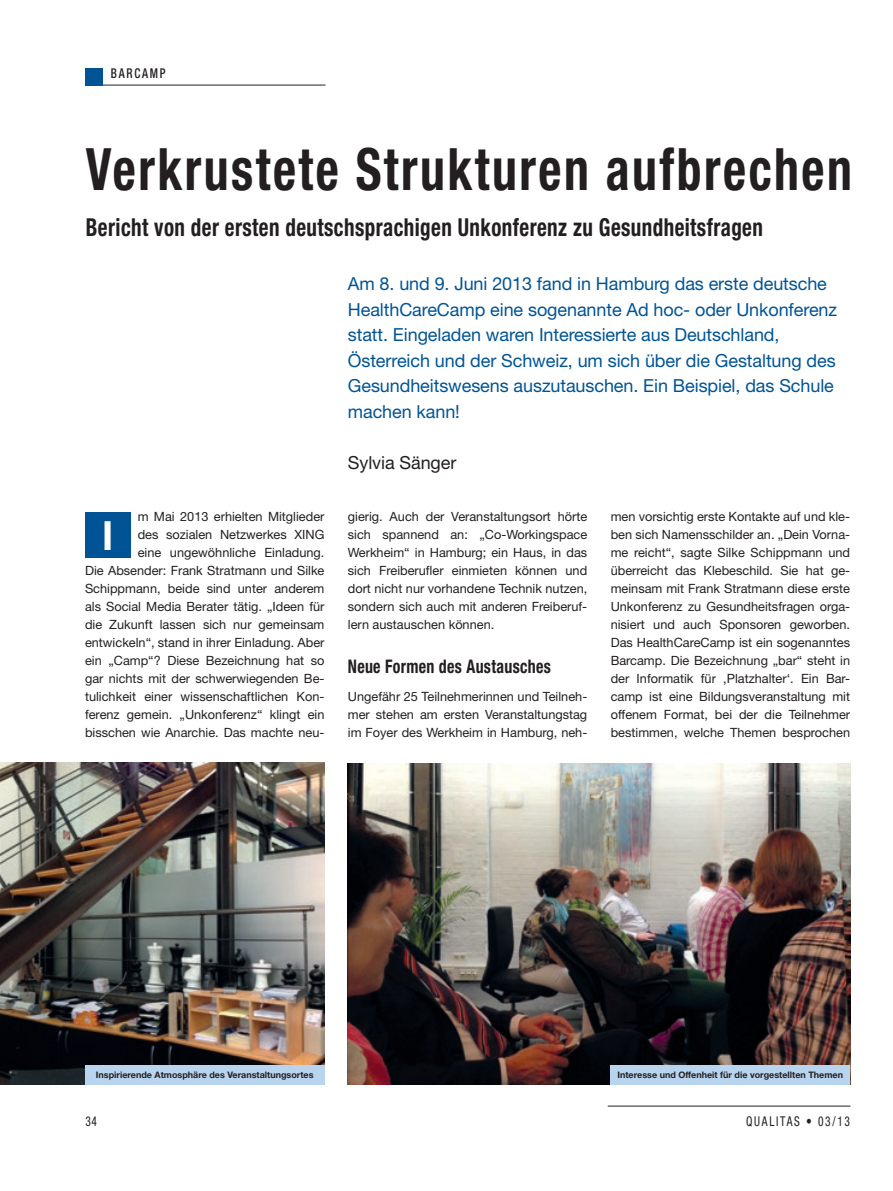
<style>
.page{position:relative;width:893px;height:1191px;background:#fff}
.page>*{position:absolute;margin:0;border:0;box-sizing:border-box;transform-origin:0 0}
.t1{font:700 condensed 58.5px "Helvetica Neue LT Std";letter-spacing:.05em;color:#231f20;scale:.85 1}
.t2{font:700 40.05px "Helvetica";color:#fff}
.t3{font:700 condensed 24.75px "Helvetica Neue LT Std";letter-spacing:.02em;color:#231f20;scale:.85 1}
.t4{font:700 condensed 18.75px "Helvetica Neue LT Std";letter-spacing:.02em;color:#231f20;scale:.85 1}
.t5{font:18px/25.5px "Helvetica Neue LT Std";letter-spacing:-.005em;color:#005495}
.t6{font:18px "Helvetica Neue LT Std";letter-spacing:-.005em;color:#231f20}
.t7{font:condensed 13.5px "Helvetica Neue LT Std";letter-spacing:.15em;color:#231f20;scale:.85 1}
.t8{font:500 condensed 13.5px "Helvetica Neue LT Std";color:#231f20;scale:.85 1}
.t9{font:12.75px/18px "Helvetica Neue LT Std";color:#231f20;text-align:justify}
.t10{font:700 9px "Helvetica Neue LT Std";color:#231f20}
</style>
<div class="page">
<hr style="left:85px;top:85px;width:241px;height:1px;background:#231f20">
<div style="left:85px;top:68px;width:17px;height:17px;background:#005495"></div>
<hr style="left:608px;top:1105px;width:242px;height:1px;background:#231f20">
<div style="left:85px;top:512px;width:45px;height:45px;background:#005495"></div>
<img style="left:0;top:763px;width:324px;height:321px">
<div style="left:85px;top:1065px;width:239px;height:19px;background:#b9d4ee"></div>
<img style="left:348px;top:763px;width:502px;height:321px">
<div style="left:610px;top:1065px;width:240px;height:19px;background:#b9d4ee"></div>
<p class="t8" style="left:111px;top:65px;width:10px">BARCA</p>
<p class="t8" style="left:150px;top:65px;width:19px">MP</p>
<h1 class="t1" style="left:86px;top:134px;width:903px">Verkrustete Strukturen aufbrechen</h1>
<h3 class="t3" style="left:86px;top:212px;width:798px">Bericht von der ersten deutschsprachigen Unkonferenz zu Gesundheitsfragen</h3>
<p class="t5" style="left:348px;top:271px;width:491px">Am 8. und 9. Juni 2013 fand in Hamburg das erste deutsche HealthCareCamp eine sogenannte Ad hoc- oder Unkonferenz statt. Eingeladen waren Interessierte aus Deutschland, Österreich und der Schweiz, um sich über die Gestaltung des Gesundheitswesens auszutauschen. Ein Beispiel, das Schule machen kann!</p>
<h3 class="t6" style="left:348px;top:451px;width:110px">Sylvia Sänger</h3>
<p class="t9" style="left:85px;top:507px;width:241px;text-align:right">m Mai 2013 erhielten Mitglieder<br>des sozialen Netzwerkes XING<br>eine ungewöhnliche Einladung.<br>Die Absender: Frank Stratmann und Silke Schippmann, beide sind unter anderem als Social Media Berater tätig. „Ideen für die Zukunft lassen sich nur gemeinsam entwickeln“, stand in ihrer Einladung. Aber ein „Camp“? Diese Bezeichnung hat so gar nichts mit der schwerwiegenden Be&shy;tulichkeit einer wissenschaftlichen Kon&shy;ferenz gemein. „Unkonferenz“ klingt ein bisschen wie Anarchie. Das machte neu-</p>
<p class="t9" style="left:348px;top:507px;width:241px">gierig. Auch der Veranstaltungsort hörte sich spannend an: „Co-Workingspace Werkheim“ in Hamburg; ein Haus, in das sich Freiberufler einmieten können und dort nicht nur vorhandene Technik nutzen, sondern sich auch mit anderen Freiberuf&shy;lern austauschen können.</p>
<h2 class="t2" style="left:102px;top:503px;width:13px">I</h2>
<h3 class="t4" style="left:348px;top:655px;width:240px">Neue Formen des Austausches</h3>
<p class="t9" style="left:348px;top:687px;width:241px">Ungefähr 25 Teilnehmerinnen und Teilneh&shy;mer stehen am ersten Veranstaltungstag im Foyer des Werkheim in Hamburg, neh-</p>
<p class="t9" style="left:611px;top:507px;width:241px">men vorsichtig erste Kontakte auf und kle&shy;ben sich Namensschilder an. „Dein Vorna&shy;me reicht“, sagte Silke Schippmann und überreicht das Klebeschild. Sie hat ge&shy;meinsam mit Frank Stratmann diese erste Unkonferenz zu Gesundheitsfragen orga&shy;nisiert und auch Sponsoren geworben.<br>Das HealthCareCamp ist ein sogenanntes Barcamp. Die Bezeichnung „bar“ steht in der Informatik für ‚Platzhalter‘. Ein Bar&shy;camp ist eine Bildungsveranstaltung mit offenem Format, bei der die Teilnehmer bestimmen, welche Themen besprochen</p>
<p class="t10" style="left:96px;top:1069px;width:219px">Inspirierende Atmosphäre des Veranstaltungsortes</p>
<p class="t10" style="left:617px;top:1069px;width:227px">Interesse und Offenheit für die vorgestellten Themen</p>
<p class="t7" style="left:85px;top:1113px;width:15px">34</p>
<p class="t7" style="left:746px;top:1113px;width:124px">QUALITAS • 03/13</p>
</div>
